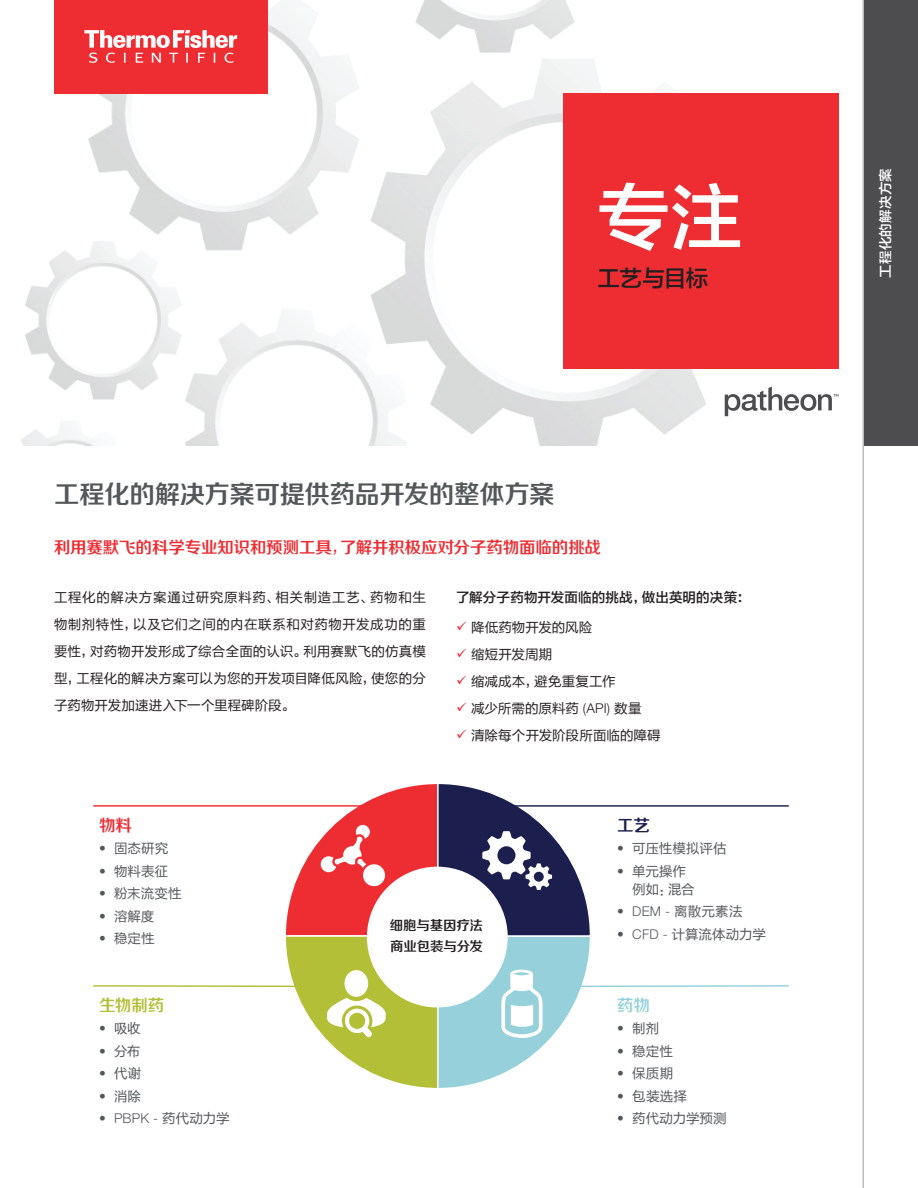
<style>
.page{position:relative;width:918px;height:1188px;background:#fff}
.page>*{position:absolute;margin:0;border:0;box-sizing:border-box;transform-origin:0 0}
.Body_Copy{font:72px "FZLTZHK GBK1 0";color:#fff}
.Body_Copy-2{font:25.5px "FZZZHONGJW GB1 0";letter-spacing:-.02em;color:#545759}
.Body_Copy-3{font:22.5px "FZLTZHK GBK1 0";letter-spacing:-.025em;color:#231f20}
.Body_Copy-4{font:16.5px "FZZZHONGJW GB1 0";letter-spacing:-.01em;color:#ee2d33}
.Body_Copy-5{font:16.5px "FZZZHONGJW GB1 0";color:#b3bf36}
.Body_Copy-6{font:16.5px "FZZZHONGJW GB1 0";color:#1c1f4d}
.Body_Copy-7{font:16.5px "FZZZHONGJW GB1 0";color:#96d1db}
.Body_Copy-8{font:13.5px/27px "FZLTHK GBK1 0";letter-spacing:.01em;color:#231f20;text-align:justify}
.t1{font:13.5px/18px "FZLTHK GBK1 0";letter-spacing:.005em;color:#545759}
.Body_Copy-9{font:13.5px "FZLTZHK GBK1 0";letter-spacing:.01em;color:#231f20}
.t2{font:300 13.5px "Helvetica Neue LT Std";letter-spacing:.01em;color:#545759}
.Body_Copy-10{font:13.5px/21px "FZZZHONGJW GB1 0";letter-spacing:-.015em;color:#231f20}
.Body_Copy-11{font:13.5px "FZLTZHK GBK1 0";letter-spacing:.015em;color:#fff}
.s1{font-family:"Helvetica Neue LT Std";font-weight:300}
.s2{font-family:"FZLTHK GBK1 0";font-weight:400}
</style>
<div class="page">
<img style="left:21px;top:0;width:818px;height:445px">
<div style="left:54px;top:0;width:214px;height:93px;background:#ee2d33"></div>
<svg style="left:84px;top:30px;width:153px;height:33px"></svg>
<div style="left:563px;top:93px;width:276px;height:275px;background:#ee2d33"></div>
<svg style="left:725px;top:386px;width:114px;height:30px"></svg>
<div style="left:864px;top:0;width:54px;height:446px;background:#4d4c4e"></div>
<hr style="left:862px;top:0;width:2px;height:1188px;background:#bdbfbf">
<svg style="left:93px;top:784px;width:696px;height:304px"></svg>
<p class="Body_Copy" style="left:597px;top:178px;width:146px">专注</p>
<p class="Body_Copy-3" style="left:597px;top:266px;width:112px">工艺与目标</p>
<p class="Body_Copy-2" style="left:54px;top:480px;width:502px">工程化的解决方案可提供药品开发的整体方案</p>
<p class="Body_Copy-4" style="left:54px;top:538px;width:549px">利用赛默飞的科学专业知识和预测工具，了解并积极应对分子药物面临的挑战</p>
<p class="Body_Copy-8" style="left:54px;top:584px;width:374px">工程化的解决方案通过研究原料药、相关制造工艺、药物和生物制剂特性，以及它们之间的内在联系和对药物开发成功的重要性，对药物开发形成了综合全面的认识。利用赛默飞的仿真模型，工程化的解决方案可以为您的开发项目降低风险，使您的分子药物开发加速进入下一个里程碑阶段。</p>
<p class="Body_Copy-9" style="left:456px;top:590px;width:296px">了解分子药物开发面临的挑战，做出英明的决策：</p>
<p class="Body_Copy-8" style="left:471px;top:614px;width:123px">降低药物开发的风险</p>
<p class="Body_Copy-8" style="left:471px;top:641px;width:83px">缩短开发周期</p>
<p class="Body_Copy-8" style="left:471px;top:668px;width:146px">缩减成本，避免重复工作</p>
<p class="Body_Copy-8" style="left:471px;top:695px;width:172px">减少所需的原料药 <span class="s1">(API)</span> 数量</p>
<p class="Body_Copy-8" style="left:471px;top:722px;width:191px">清除每个开发阶段所面临的障碍</p>
<p class="Body_Copy-4" style="left:99px;top:816px;width:34px">物料</p>
<p class="t1" style="left:99px;top:840px;width:71px"><span class="s1">•</span> 固态研究</p>
<p class="t1" style="left:99px;top:862px;width:70px"><span class="s1">•</span> 物料表征</p>
<p class="t1" style="left:99px;top:885px;width:84px"><span class="s1">•</span> 粉末流变性</p>
<p class="t1" style="left:99px;top:907px;width:57px"><span class="s1">•</span> 溶解度</p>
<p class="t1" style="left:99px;top:930px;width:57px"><span class="s1">•</span> 稳定性</p>
<p class="Body_Copy-5" style="left:99px;top:996px;width:67px">生物制药</p>
<p class="t1" style="left:99px;top:1020px;width:43px"><span class="s1">•</span> 吸收</p>
<p class="t1" style="left:99px;top:1042px;width:43px"><span class="s1">•</span> 分布</p>
<p class="t1" style="left:99px;top:1065px;width:44px"><span class="s1">•</span> 代谢</p>
<p class="t1" style="left:99px;top:1087px;width:43px"><span class="s1">•</span> 消除</p>
<p class="t2" style="left:99px;top:1110px;width:132px">• PBPK - <span class="s2">药代动力学</span></p>
<p class="Body_Copy-10" style="left:390px;top:915px;width:95px">细胞与基因疗法商业包装与分发</p>
<p class="Body_Copy-6" style="left:617px;top:816px;width:34px">工艺</p>
<p class="t1" style="left:617px;top:840px;width:111px"><span class="s1">•</span> 可压性模拟评估</p>
<p class="t1" style="left:632px;top:862px;width:64px;text-indent:-15px"><span class="s1">•</span> 单元操作例如：混合</p>
<p class="t2" style="left:617px;top:903px;width:127px">• DEM - <span class="s2">离散元素法</span></p>
<p class="t1" style="left:617px;top:925px;width:150px"><span class="s1">• CFD -</span> 计算流体动力学</p>
<p class="Body_Copy-7" style="left:617px;top:996px;width:34px">药物</p>
<p class="t1" style="left:617px;top:1020px;width:44px"><span class="s1">•</span> 制剂</p>
<p class="t1" style="left:617px;top:1042px;width:57px"><span class="s1">•</span> 稳定性</p>
<p class="t1" style="left:617px;top:1065px;width:57px"><span class="s1">•</span> 保质期</p>
<p class="t1" style="left:617px;top:1087px;width:71px"><span class="s1">•</span> 包装选择</p>
<p class="t1" style="left:617px;top:1110px;width:111px"><span class="s1">•</span> 药代动力学预测</p>
<p class="Body_Copy-11" style="left:878px;top:278px;width:111px;rotate:-90deg">工程化的解决方案</p>
</div>
